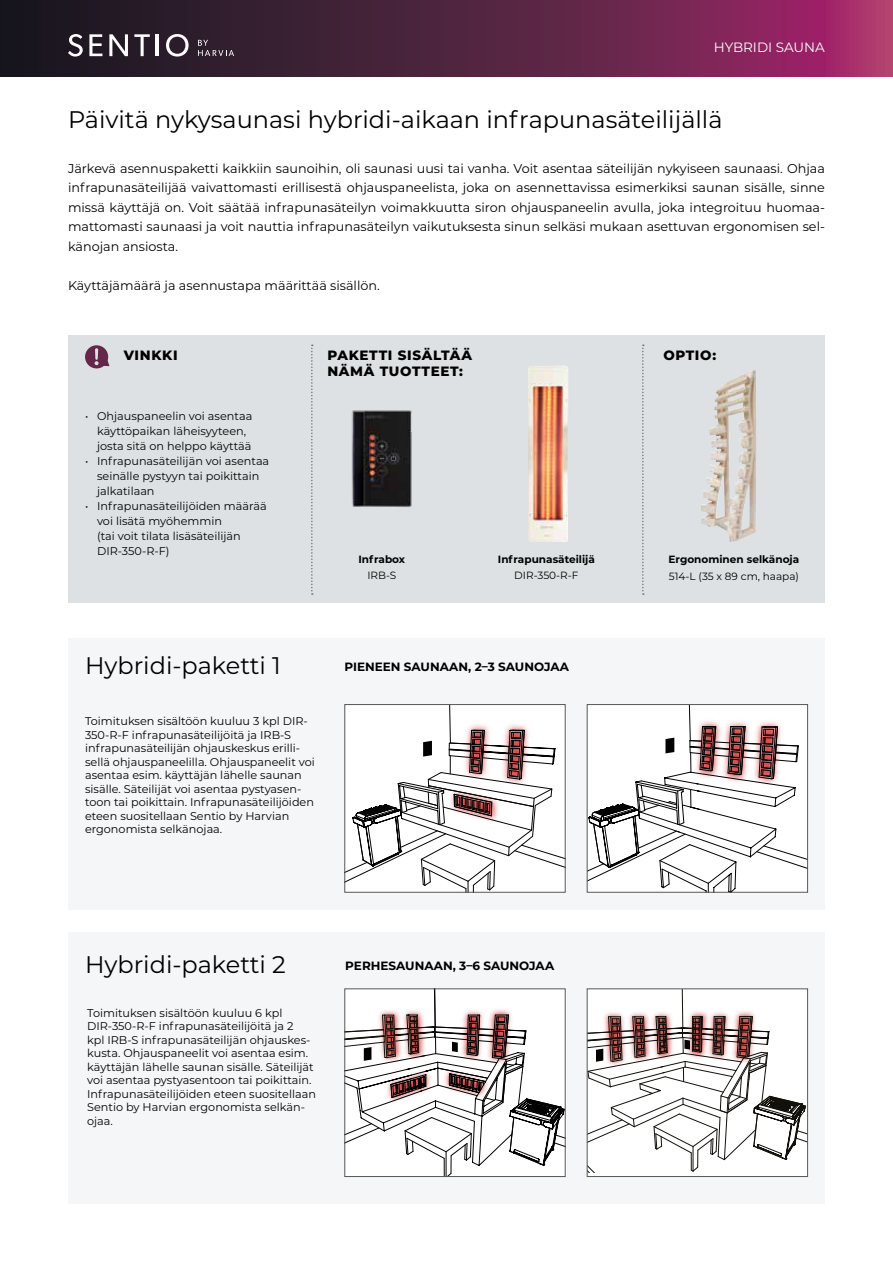
<style>
.page{position:relative;width:893px;height:1263px;background:#fff}
.page>*{position:absolute;margin:0;border:0;box-sizing:border-box;transform-origin:0 0}
.t1{font:24px "Montserrat";color:#000}
.t2{font:800 13.5px/16.2px "Montserrat";letter-spacing:.05em;color:#000}
.t3{font:13.5px "Montserrat";color:#fff}
.t4{font:12.75px/19.5px "Montserrat";color:#000;text-align:justify}
.t5{font:700 12px "Montserrat";color:#000}
.t6{font:11.25px/13.5px "Montserrat";color:#000}
.t7{font:700 10.5px "Montserrat";color:#000}
.t8{font:10.5px "Montserrat";color:#000}
</style>
<div class="page">
<div style="left:68px;top:335px;width:757px;height:268px;background:#dee1e3"></div>
<img style="left:528px;top:366px;width:40px;height:176px">
<img style="left:720px;top:370px;width:34px;height:19px">
<img style="left:351px;top:410px;width:61px;height:97px">
<svg style="left:311px;top:345px;width:2px;height:250px"></svg>
<svg style="left:642px;top:345px;width:2px;height:250px"></svg>
<div style="left:68px;top:638px;width:757px;height:272px;background:#f5f6f7"></div>
<svg style="left:346px;top:706px;width:218px;height:184px"></svg>
<div style="left:344px;top:704px;width:222px;height:188px;border:1px solid #575756"></div>
<svg style="left:589px;top:706px;width:217px;height:184px"></svg>
<div style="left:587px;top:704px;width:221px;height:188px;border:1px solid #575756"></div>
<div style="left:68px;top:932px;width:757px;height:272px;background:#f5f6f7"></div>
<svg style="left:346px;top:990px;width:218px;height:185px"></svg>
<div style="left:344px;top:988px;width:222px;height:189px;border:1px solid #575756"></div>
<svg style="left:589px;top:990px;width:217px;height:183px"></svg>
<div style="left:587px;top:988px;width:221px;height:189px;border:1px solid #575756"></div>
<div style="left:85px;top:345px;width:23px;height:23px;background:#642749;border-radius:50%"></div>
<svg style="left:95px;top:348px;width:14px;height:18px"></svg>
<svg style="left:0;top:0;width:893px;height:77px"></svg>
<svg style="left:68px;top:34px;width:15px;height:23px"></svg>
<svg style="left:89px;top:34px;width:13px;height:22px"></svg>
<svg style="left:109px;top:34px;width:19px;height:22px"></svg>
<svg style="left:134px;top:34px;width:16px;height:22px"></svg>
<hr style="left:156px;top:34px;width:3px;height:22px;background:#fff">
<svg style="left:166px;top:34px;width:23px;height:23px"></svg>
<svg style="left:198px;top:40px;width:36px;height:16px"></svg>
<p class="t3" style="left:714px;top:38px;width:113px">HYBRIDI SAUNA</p>
<h1 class="t1" style="left:68px;top:103px;width:656px">Päivitä nykysaunasi hybridi-aikaan infrapunasäteilijällä</h1>
<p class="t4" style="left:68px;top:158px;width:758px">Järkevä asennuspaketti kaikkiin saunoihin, oli saunasi uusi tai vanha. Voit asentaa säteilijän nykyiseen saunaasi. Ohjaa infrapunasäteilijää vaivattomasti erillisestä ohjauspaneelista, joka on asennettavissa esimerkiksi saunan sisälle, sinne missä käyttäjä on. Voit säätää infrapunasäteilyn voimakkuutta siron ohjauspaneelin avulla, joka integroituu huomaa&shy;mattomasti saunaasi ja voit nauttia infrapunasäteilyn vaikutuksesta sinun selkäsi mukaan asettuvan ergonomisen sel&shy;känojan ansiosta.</p>
<p class="t4" style="left:68px;top:275px;width:313px">Käyttäjämäärä ja asennustapa määrittää sisällön.</p>
<p class="t2" style="left:124px;top:346px;width:55px">VINKKI</p>
<p class="t2" style="left:327px;top:346px;width:146px">PAKETTI SISÄLTÄÄ<br>NÄMÄ TUOTTEET:</p>
<p class="t2" style="left:663px;top:346px;width:54px">OPTIO:</p>
<p class="t6" style="left:97px;top:408px;width:157px;line-height:15px;text-indent:-12px">• Ohjauspaneelin voi asentaa käyttöpaikan läheisyyteen, josta sitä on helppo käyttää</p>
<p class="t6" style="left:97px;top:453px;width:174px;line-height:15px;text-indent:-12px">• Infrapunasäteilijän voi asentaa seinälle pystyyn tai poikittain jalkatilaan</p>
<p class="t6" style="left:97px;top:498px;width:171px;line-height:15px;text-indent:-12px">• Infrapunasäteilijöiden määrää voi lisätä myöhemmin<br>(tai voit tilata lisäsäteilijän<br>DIR-350-R-F)</p>
<h1 class="t1" style="left:85px;top:649px;width:197px">Hybridi-paketti 1</h1>
<p class="t6" style="left:85px;top:714px;width:231px">Toimituksen sisältöön kuuluu 3 kpl DIR-350-R-F infrapunasäteilijöitä ja IRB-S infrapunasäteilijän ohjauskeskus erilli&shy;sellä ohjauspaneelilla. Ohjauspaneelit voi asentaa esim. käyttäjän lähelle saunan sisälle. Säteilijät voi asentaa pystyasen&shy;toon tai poikittain. Infrapunasäteilijöiden eteen suositellaan Sentio by Harvian ergonomista selkänojaa.</p>
<p class="t7" style="left:358px;top:552px;width:48px">Infrabox</p>
<p class="t8" style="left:367px;top:568px;width:30px">IRB-S</p>
<p class="t7" style="left:498px;top:552px;width:98px">Infrapunasäteilijä</p>
<p class="t8" style="left:514px;top:568px;width:66px">DIR-350-R-F</p>
<p class="t5" style="left:344px;top:658px;width:226px">PIENEEN SAUNAAN, 2–3 SAUNOJAA</p>
<h1 class="t1" style="left:85px;top:948px;width:202px">Hybridi-paketti 2</h1>
<p class="t6" style="left:87px;top:1005px;width:230px">Toimituksen sisältöön kuuluu 6 kpl DIR-350-R-F infrapunasäteilijöitä ja 2<br>kpl IRB-S infrapunasäteilijän ohjauskes&shy;kusta. Ohjauspaneelit voi asentaa esim. käyttäjän lähelle saunan sisälle. Säteilijät voi asentaa pystyasentoon tai poikittain.<br>Infrapunasäteilijöiden eteen suositellaan Sentio by Harvian ergonomista selkän&shy;ojaa.</p>
<p class="t5" style="left:345px;top:957px;width:210px">PERHESAUNAAN, 3–6 SAUNOJAA</p>
<p class="t7" style="left:668px;top:552px;width:132px">Ergonominen selkänoja</p>
<p class="t8" style="left:669px;top:569px;width:132px">514-L (35 x 89 cm, haapa)</p>
</div>
